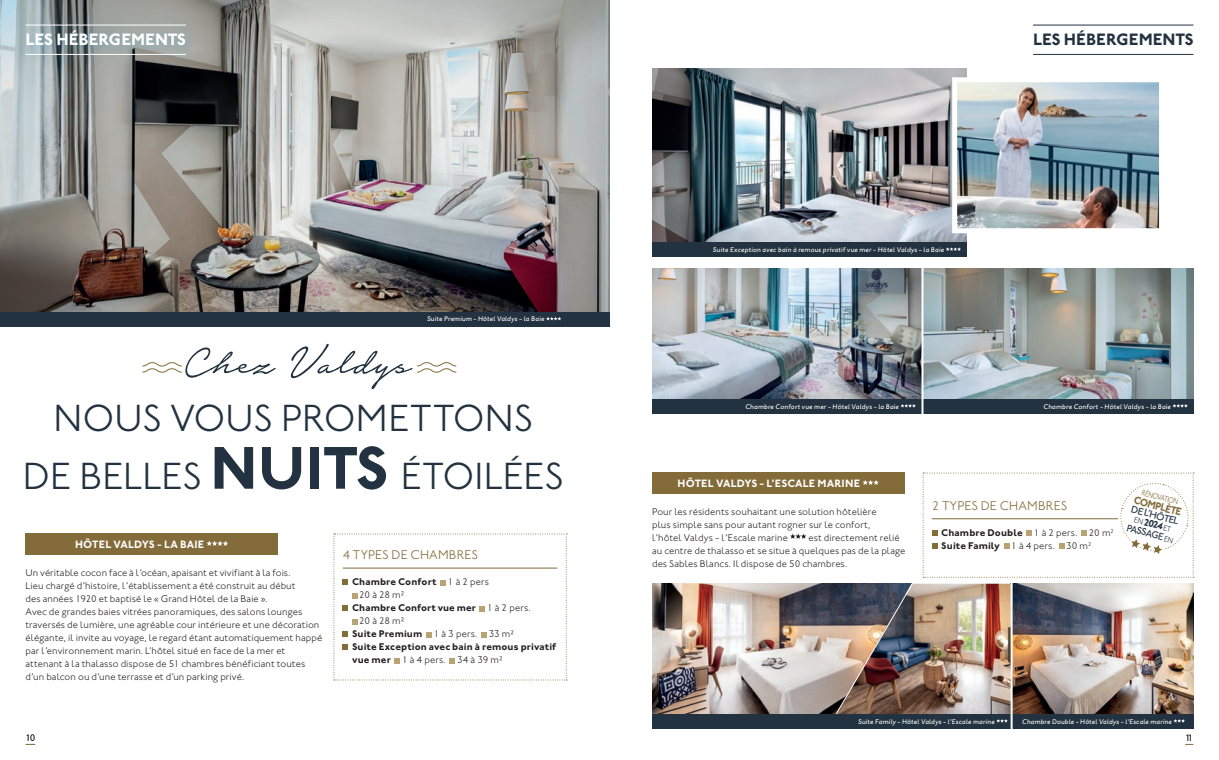
<style>
.page{position:relative;width:1219px;height:760px;background:#fff}
.page>*{position:absolute;margin:0;border:0;box-sizing:border-box;transform-origin:0 0}
.t1{font:300 50px "Notera 2";color:#223240}
.t2{font:300 39px/58px "Johnston Valdys";color:#223240;text-align:center}
.t3{font:700 17px "Johnston Valdys";color:#fff}
.t4{font:700 17px "Johnston Valdys";color:#223240}
.t5{font:300 13px "Johnston Valdys";letter-spacing:.01em;color:#836b3a}
.t6{font:700 11px "Johnston Valdys";letter-spacing:.015em;color:#fff}
.t7{font:700 11px "Johnston Valdys";color:#836b3a;scale:.92 1}
.t8{font:500 10.2px "Johnston Valdys";color:#223240}
.t9{font:500 10.2px "Johnston Valdys";color:#223240;scale:.94 1}
.t10{font:700 10.2px "Johnston Valdys";color:#223240;scale:.94 1}
.t11{font:300 10px/13px "Johnston Valdys";letter-spacing:.01em;color:#231f20}
.t12{font:700 10px/13px "Johnston Valdys";letter-spacing:.01em;color:#231f20}
.t13{font:500 10px "Johnston Valdys";color:#231f20}
.t14{font:300 8.5px "Johnston Valdys";color:#836b3a;scale:.77 1}
.t15{font:300 8px/10px "Johnston Valdys";color:#223240;scale:.94 1}
.t16{font:italic 500 7px "Johnston Valdys";letter-spacing:.025em;color:#fff}
.s1{font-weight:700;font-size:62px}
.s2{font-weight:300}
.s3{font-weight:700}
.s4{font-weight:300;font-size:8px}
</style>
<div class="page">
<img style="left:652px;top:269px;width:541px;height:130px">
<img style="left:0;top:0;width:609px;height:312px">
<img style="left:652px;top:583px;width:181px;height:131px">
<img style="left:916px;top:583px;width:277px;height:131px">
<img style="left:652px;top:68px;width:315px;height:174px">
<img style="left:950px;top:75px;width:210px;height:161px">
<svg style="left:142px;top:362px;width:40px;height:11px"></svg>
<svg style="left:416px;top:362px;width:41px;height:11px"></svg>
<div style="left:0;top:312px;width:609px;height:14px;background:#223240"></div>
<svg style="left:334px;top:533px;width:233px;height:147px"></svg>
<svg style="left:790px;top:533px;width:16px;height:6px"></svg>
<svg style="left:546px;top:317px;width:15px;height:3px"></svg>
<div style="left:652px;top:399px;width:269px;height:14px;background:#223240"></div>
<svg style="left:901px;top:404px;width:15px;height:3px"></svg>
<div style="left:923px;top:399px;width:270px;height:14px;background:#223240"></div>
<svg style="left:1173px;top:404px;width:15px;height:3px"></svg>
<div style="left:26px;top:533px;width:252px;height:22px;background:#836b3a"></div>
<svg style="left:207px;top:541px;width:21px;height:5px"></svg>
<div style="left:652px;top:472px;width:252px;height:22px;background:#836b3a"></div>
<svg style="left:862px;top:480px;width:17px;height:5px"></svg>
<div style="left:652px;top:242px;width:315px;height:15px;background:#223240"></div>
<svg style="left:946px;top:247px;width:15px;height:4px"></svg>
<img style="left:833px;top:583px;width:83px;height:131px">
<div style="left:652px;top:714px;width:541px;height:14px;background:#223240"></div>
<svg style="left:1173px;top:719px;width:12px;height:3px"></svg>
<svg style="left:996px;top:719px;width:12px;height:3px"></svg>
<hr style="left:1011px;top:580px;width:2px;height:154px;background:#fff">
<hr style="left:921px;top:265px;width:2px;height:152px;background:#fff">
<svg style="left:923px;top:472px;width:271px;height:106px"></svg>
<hr style="left:1033px;top:25px;width:160px;height:1px;background:#223240">
<hr style="left:1033px;top:54px;width:160px;height:1px;background:#223240">
<div style="left:19px;top:17px;width:178px;height:49px;background:#4ca2bd;opacity:.5"></div>
<hr style="left:26px;top:25px;width:160px;height:1px;background:#fff">
<hr style="left:26px;top:54px;width:160px;height:1px;background:#fff">
<h3 class="t3" style="left:26px;top:29px;width:162px">LES HÉBERGEMENTS</h3>
<h3 class="t4" style="left:1033px;top:29px;width:162px">LES HÉBERGEMENTS</h3>
<p class="t16" style="left:427px;top:315px;width:119px">Suite Premium - Hôtel Valdys - la Baie</p>
<h1 class="t1" style="left:184px;top:336px;width:227px">Chez Valdys</h1>
<h2 class="t2" style="left:23px;top:389px;width:542px">NOUS VOUS PROMETTONS<br>DE BELLES <span class="s1">NUITS</span> ÉTOILÉES</h2>
<p class="t6" style="left:75px;top:537px;width:131px">HÔTEL VALDYS - LA BAIE</p>
<p class="t11" style="left:26px;top:566px;width:298px">Un véritable cocon face à l’océan, apaisant et vivifiant à la fois.<br>Lieu chargé d’histoire, l’établissement a été construit au début<br>des années 1920 et baptisé le « Grand Hôtel de la Baie ».<br>Avec de grandes baies vitrées panoramiques, des salons lounges traversés de lumière, une agréable cour intérieure et une décoration élégante, il invite au voyage, le regard étant automatiquement happé par l’environnement marin. L’hôtel situé en face de la mer et attenant à la thalasso dispose de 51 chambres bénéficiant toutes d’un balcon ou d’une terrasse et d’un parking privé.</p>
<h3 class="t5" style="left:343px;top:547px;width:137px">4 TYPES DE CHAMBRES</h3>
<p class="t12" style="left:352px;top:575px;width:138px">Chambre Confort <span class="s2">1 à 2 pers</span></p>
<p class="t11" style="left:359px;top:588px;width:47px">20 à 28 m²</p>
<p class="t12" style="left:352px;top:601px;width:180px">Chambre Confort vue mer <span class="s2">1 à 2 pers.</span></p>
<p class="t11" style="left:359px;top:614px;width:47px">20 à 28 m²</p>
<p class="t12" style="left:352px;top:627px;width:164px">Suite Premium <span class="s2">1 à 3 pers. 33 m²</span></p>
<p class="t12" style="left:352px;top:640px;width:206px">Suite Exception avec bain à remous privatif</p>
<p class="t11" style="left:352px;top:653px;width:152px"><span class="s3">vue mer</span> 1 à 4 pers. 34 à 39 m²</p>
<p class="t16" style="left:713px;top:245px;width:233px">Suite Exception avec bain à remous privatif vue mer - Hôtel Valdys - la Baie</p>
<p class="t16" style="left:745px;top:402px;width:155px">Chambre Confort vue mer - Hôtel Valdys - la Baie</p>
<p class="t16" style="left:1043px;top:402px;width:129px">Chambre Confort - Hôtel Valdys - la Baie</p>
<p class="t6" style="left:677px;top:477px;width:184px">HÔTEL VALDYS - L’ESCALE MARINE</p>
<p class="t11" style="left:652px;top:505px;width:226px">Pour les résidents souhaitant une solution hôtelière plus simple sans pour autant rogner sur le confort, l’hôtel Valdys - l’Escale marine</p>
<p class="t11" style="left:652px;top:531px;width:255px;text-indent:156px">est directement relié au centre de thalasso et se situe à quelques pas de la plage des Sables Blancs. Il dispose de 50 chambres.</p>
<h3 class="t5" style="left:932px;top:498px;width:137px">2 TYPES DE CHAMBRES</h3>
<p class="t12" style="left:941px;top:526px;width:174px">Chambre Double <span class="s2">1 à 2 pers. 20 m</span><sup>2<br></sup>Suite Family <span class="s2">1 à 4 pers. 30 m</span><sup>2</sup></p>
<p class="t14" style="left:1143px;top:487px;width:50px;rotate:15deg">RÉNOVATION</p>
<p class="t7" style="left:1136px;top:493px;width:55px;rotate:15deg">COMPLÈTE</p>
<p class="t8" style="left:1133px;top:503px;width:51px;rotate:15deg">DE L’HÔTEL</p>
<p class="t10" style="left:1136px;top:513px;width:33px;rotate:15deg"><span class="s4">EN</span> 2024</p>
<p class="t9" style="left:1128px;top:521px;width:42px;rotate:15deg">PASSAGE</p>
<p class="t15" style="left:1168px;top:523px;width:11px;text-indent:-4px;rotate:15deg">ET<br>EN</p>
<p class="t16" style="left:858px;top:717px;width:138px">Suite Family - Hôtel Valdys - l’Escale marine</p>
<p class="t16" style="left:1022px;top:717px;width:151px">Chambre Double - Hôtel Valdys - l’Escale marine</p>
<p class="t13" style="left:26px;top:732px;width:11px">10</p>
<p class="t13" style="left:1185px;top:732px;width:10px">11</p>
</div>
